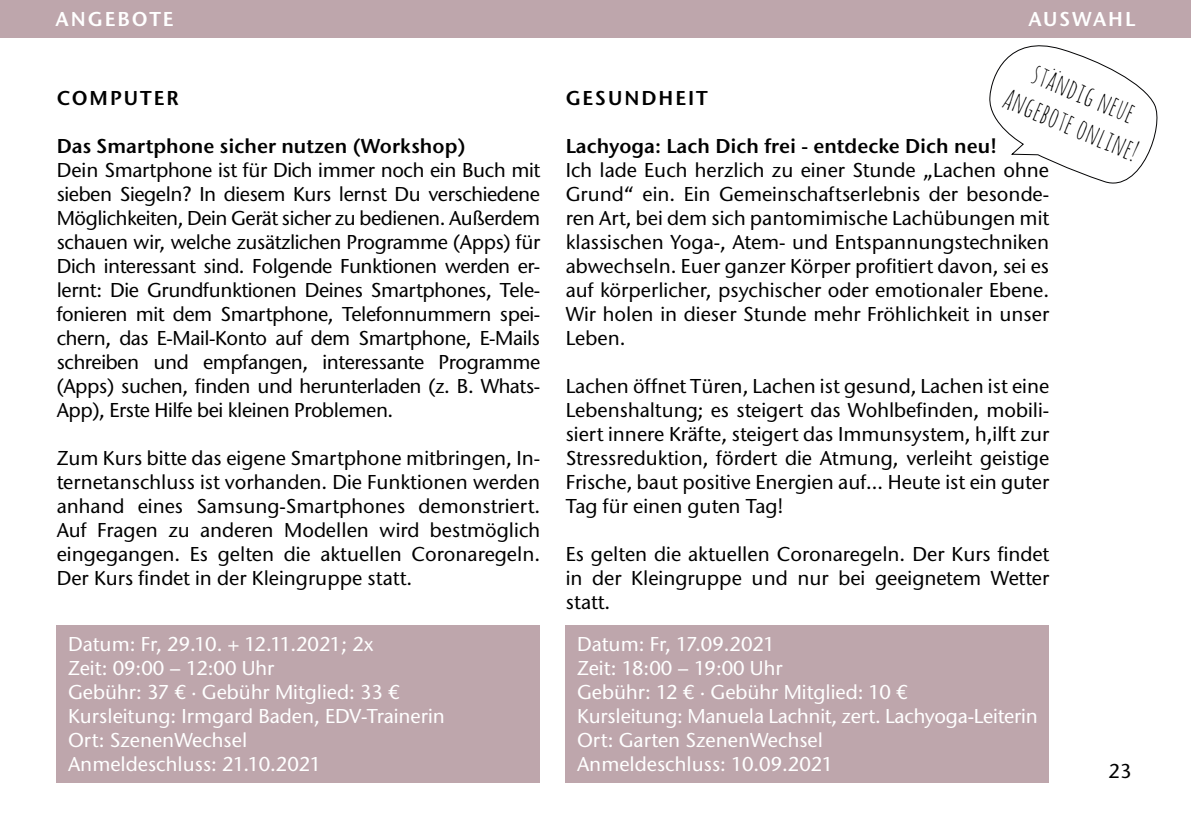
<style>
.page{position:relative;width:1191px;height:840px;background:#fff}
.page>*{position:absolute;margin:0;border:0;box-sizing:border-box;transform-origin:0 0}
.t1{font:28px/33.6px "Amatic SC";color:#000;text-align:center}
.t2{font:500 20px/24px "Stone Sans ITC Std";color:#000;text-align:justify}
.t3{font:500 20px/24px "Stone Sans ITC Std";color:#fff}
.t4{font:600 20px "Stone Sans ITC Std";color:#000}
.t5{font:600 20px "Stone Sans ITC Std";letter-spacing:.1em;color:#000}
.t6{font:600 20px "Stone Sans ITC Std";letter-spacing:.1em;color:#fff}
</style>
<div class="page">
<div style="left:0;top:0;width:1191px;height:37px;background:#bea6ac"></div>
<div style="left:57px;top:624px;width:483px;height:158px;background:#bea6ac"></div>
<div style="left:566px;top:624px;width:483px;height:158px;background:#bea6ac"></div>
<svg style="left:988px;top:37px;width:178px;height:147px"></svg>
<p class="t6" style="left:56px;top:6px;width:119px">ANGEBOTE</p>
<p class="t6" style="left:1028px;top:6px;width:108px">AUSWAHL</p>
<p class="t5" style="left:57px;top:85px;width:124px">COMPUTER</p>
<p class="t4" style="left:57px;top:133px;width:410px">Das Smartphone sicher nutzen (Workshop)</p>
<p class="t2" style="left:57px;top:158px;width:485px">Dein Smartphone ist für Dich immer noch ein Buch mit sieben Siegeln? In diesem Kurs lernst Du verschiedene Möglichkeiten, Dein Gerät sicher zu bedienen. Außerdem schauen wir, welche zusätzlichen Programme (Apps) für Dich interessant sind. Folgende Funktionen werden er&shy;lernt: Die Grundfunktionen Deines Smartphones, Tele&shy;fonieren mit dem Smartphone, Telefonnummern spei&shy;chern, das E-Mail-Konto auf dem Smartphone, E-Mails schreiben und empfangen, interessante Programme (Apps) suchen, finden und herunterladen (z. B. Whats-App), Erste Hilfe bei kleinen Problemen.</p>
<p class="t2" style="left:57px;top:446px;width:485px">Zum Kurs bitte das eigene Smartphone mitbringen, In&shy;ternetanschluss ist vorhanden. Die Funktionen werden anhand eines Samsung-Smartphones demonstriert.<br>Auf Fragen zu anderen Modellen wird bestmöglich eingegangen. Es gelten die aktuellen Coronaregeln.<br>Der Kurs findet in der Kleingruppe statt.</p>
<p class="t3" style="left:68px;top:631px;width:378px">Datum: Fr, 29.10. + 12.11.2021; 2x<br>Zeit: 09:00 − 12:00 Uhr<br>Gebühr: 37 € · Gebühr Mitglied: 33 €<br>Kursleitung: Irmgard Baden, EDV-Trainerin<br>Ort: SzenenWechsel<br>Anmeldeschluss: 21.10.2021</p>
<h1 class="t1" style="left:1025px;top:50px;width:144px;rotate:23deg">ständig neue<br>Angebote online!</h1>
<p class="t5" style="left:566px;top:85px;width:144px">GESUNDHEIT</p>
<p class="t4" style="left:566px;top:133px;width:433px">Lachyoga: Lach Dich frei - entdecke Dich neu!</p>
<p class="t2" style="left:566px;top:158px;width:485px">Ich lade Euch herzlich zu einer Stunde „Lachen ohne Grund“ ein. Ein Gemeinschaftserlebnis der besonde&shy;ren Art, bei dem sich pantomimische Lachübungen mit klassischen Yoga-, Atem- und Entspannungstechniken abwechseln. Euer ganzer Körper profitiert davon, sei es auf körperlicher, psychischer oder emotionaler Ebene.<br>Wir holen in dieser Stunde mehr Fröhlichkeit in unser Leben.</p>
<p class="t2" style="left:566px;top:374px;width:485px">Lachen öffnet Türen, Lachen ist gesund, Lachen ist eine Lebenshaltung; es steigert das Wohlbefinden, mobili&shy;siert innere Kräfte, steigert das Immunsystem, h,ilft zur Stressreduktion, fördert die Atmung, verleiht geistige Frische, baut positive Energien auf… Heute ist ein guter Tag für einen guten Tag!</p>
<p class="t2" style="left:566px;top:542px;width:485px">Es gelten die aktuellen Coronaregeln. Der Kurs findet in der Kleingruppe und nur bei geeignetem Wetter statt.</p>
<p class="t3" style="left:577px;top:631px;width:462px">Datum: Fr, 17.09.2021<br>Zeit: 18:00 − 19:00 Uhr<br>Gebühr: 12 € · Gebühr Mitglied: 10 €<br>Kursleitung: Manuela Lachnit, zert. Lachyoga-Leiterin<br>Ort: Garten SzenenWechsel<br>Anmeldeschluss: 10.09.2021</p>
<p class="t2" style="left:1108px;top:758px;width:24px">23</p>
</div>
